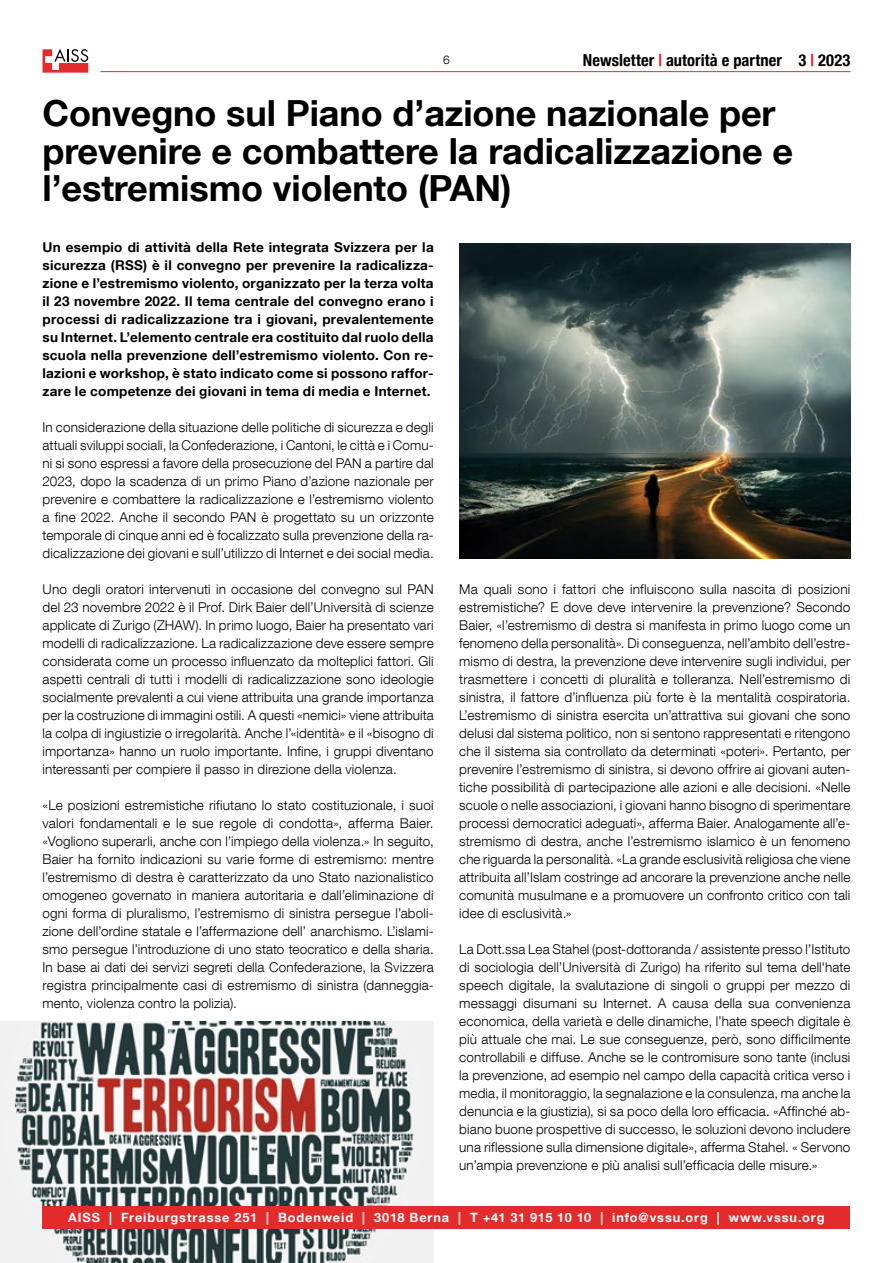
<style>
.page{position:relative;width:893px;height:1263px;background:#fff}
.page>*{position:absolute;margin:0;border:0;box-sizing:border-box;transform-origin:0 0}
.Titel_24{font:700 36px/37.5px "Helvetica Neue LT Com";letter-spacing:-.005em;color:#000}
.t1{font:700 condensed 16.5px "Helvetica Neue";letter-spacing:.005em;color:#000}
.Grundtext_D{font:300 13.5px/18px "Helvetica Neue LT Com";letter-spacing:.01em;color:#000;text-align:justify}
.Lead{font:700 13.5px/18px "Helvetica Neue LT Com";letter-spacing:.02em;color:#000;text-align:justify}
.Fusszeile_Adresse{font:700 12.75px "Helvetica Neue LT Com";letter-spacing:.07em;color:#fff}
.t2{font:300 12px "Helvetica Neue LT Com";color:#000}
.s1{color:#e42b2b}
</style>
<div class="page">
<svg style="left:43px;top:49px;width:45px;height:23px"></svg>
<hr style="left:100px;top:71px;width:750px;height:1px;background:#e42b2b">
<img style="left:0;top:1022px;width:434px;height:241px">
<div style="left:43px;top:1206px;width:807px;height:23px;background:#e42b2b"></div>
<img style="left:459px;top:243px;width:391px;height:315px">
<p class="t2" style="left:443px;top:52px;width:8px">6</p>
<p class="t1" style="left:583px;top:46px;width:269px">Newsletter <span class="s1">|</span> autorità e partner 3 <span class="s1">|</span> 2023</p>
<p class="Titel_24" style="left:43px;top:93px;width:752px">Convegno sul Piano d’azione nazionale per prevenire e combattere la radicalizzazione e l’estremismo violento (PAN)</p>
<p class="Lead" style="left:43px;top:238px;width:393px">Un esempio di attività della Rete integrata Svizzera per la sicurezza (RSS) è il convegno per prevenire la radicalizza&shy;zione e l’estremismo violento, organizzato per la terza volta il 23 novembre 2022. Il tema centrale del convegno erano i processi di radicalizzazione tra i giovani, prevalentemente su Internet. L’elemento centrale era costituito dal ruolo della scuola nella prevenzione dell’estremismo violento. Con re&shy;lazioni e workshop, è stato indicato come si possono raffor&shy;zare le competenze dei giovani in tema di media e Internet.</p>
<p class="Grundtext_D" style="left:43px;top:418px;width:393px">In considerazione della situazione delle politiche di sicurezza e degli attuali sviluppi sociali, la Confederazione, i Cantoni, le città e i Comu&shy;ni si sono espressi a favore della prosecuzione del PAN a partire dal 2023, dopo la scadenza di un primo Piano d’azione nazionale per prevenire e combattere la radicalizzazione e l’estremismo violento a fine 2022. Anche il secondo PAN è progettato su un orizzonte temporale di cinque anni ed è focalizzato sulla prevenzione della ra&shy;dicalizzazione dei giovani e sull’utilizzo di Internet e dei social media.</p>
<p class="Grundtext_D" style="left:43px;top:580px;width:393px">Uno degli oratori intervenuti in occasione del convegno sul PAN del 23 novembre 2022 è il Prof. Dirk Baier dell’Università di scienze applicate di Zurigo (ZHAW). In primo luogo, Baier ha presentato vari modelli di radicalizzazione. La radicalizzazione deve essere sempre considerata come un processo influenzato da molteplici fattori. Gli aspetti centrali di tutti i modelli di radicalizzazione sono ideologie socialmente prevalenti a cui viene attribuita una grande importanza per la costruzione di immagini ostili. A questi «nemici» viene attribuita la colpa di ingiustizie o irregolarità. Anche l’«identità» e il «bisogno di importanza» hanno un ruolo importante. Infine, i gruppi diventano interessanti per compiere il passo in direzione della violenza.</p>
<p class="Grundtext_D" style="left:43px;top:796px;width:393px">«Le posizioni estremistiche rifiutano lo stato costituzionale, i suoi valori fondamentali e le sue regole di condotta», afferma Baier. «Vogliono superarli, anche con l’impiego della violenza.» In seguito, Baier ha fornito indicazioni su varie forme di estremismo: mentre l’estremismo di destra è caratterizzato da uno Stato nazionalistico omogeneo governato in maniera autoritaria e dall’eliminazione di ogni forma di pluralismo, l’estremismo di sinistra persegue l’aboli&shy;zione dell’ordine statale e l’affermazione dell’ anarchismo. L’islami&shy;smo persegue l’introduzione di uno stato teocratico e della sharia.<br>In base ai dati dei servizi segreti della Confederazione, la Svizzera registra principalmente casi di estremismo di sinistra (danneggia&shy;mento, violenza contro la polizia).</p>
<p class="Grundtext_D" style="left:459px;top:580px;width:393px">Ma quali sono i fattori che influiscono sulla nascita di posizioni estremistiche? E dove deve intervenire la prevenzione? Secondo Baier, «l’estremismo di destra si manifesta in primo luogo come un fenomeno della personalità». Di conseguenza, nell’ambito dell’estre&shy;mismo di destra, la prevenzione deve intervenire sugli individui, per trasmettere i concetti di pluralità e tolleranza. Nell’estremismo di sinistra, il fattore d’influenza più forte è la mentalità cospiratoria.<br>L’estremismo di sinistra esercita un’attrattiva sui giovani che sono delusi dal sistema politico, non si sentono rappresentati e ritengono che il sistema sia controllato da determinati «poteri». Pertanto, per prevenire l’estremismo di sinistra, si devono offrire ai giovani auten&shy;tiche possibilità di partecipazione alle azioni e alle decisioni. «Nelle scuole o nelle associazioni, i giovani hanno bisogno di sperimentare processi democratici adeguati», afferma Baier. Analogamente all’e&shy;stremismo di destra, anche l’estremismo islamico è un fenomeno che riguarda la personalità. «La grande esclusività religiosa che viene attribuita all’Islam costringe ad ancorare la prevenzione anche nelle comunità musulmane e a promuovere un confronto critico con tali idee di esclusività.»</p>
<p class="Grundtext_D" style="left:459px;top:940px;width:393px">La Dott.ssa Lea Stahel (post-dottoranda / assistente presso l’Istituto di sociologia dell’Università di Zurigo) ha riferito sul tema dell'hate speech digitale, la svalutazione di singoli o gruppi per mezzo di messaggi disumani su Internet. A causa della sua convenienza economica, della varietà e delle dinamiche, l’hate speech digitale è più attuale che mai. Le sue conseguenze, però, sono difficilmente controllabili e diffuse. Anche se le contromisure sono tante (inclusi la prevenzione, ad esempio nel campo della capacità critica verso i media, il monitoraggio, la segnalazione e la consulenza, ma anche la denuncia e la giustizia), si sa poco della loro efficacia. «Affinché ab&shy;biano buone prospettive di successo, le soluzioni devono includere una riflessione sulla dimensione digitale», afferma Stahel. « Servono un’ampia prevenzione e più analisi sull’efficacia delle misure.»</p>
<p class="Fusszeile_Adresse" style="left:68px;top:1209px;width:758px">AISS | Freiburgstrasse 251 | Bodenweid | 3018 Berna | T +41 31 915 10 10 | info@vssu.org | www.vssu.org</p>
</div>
